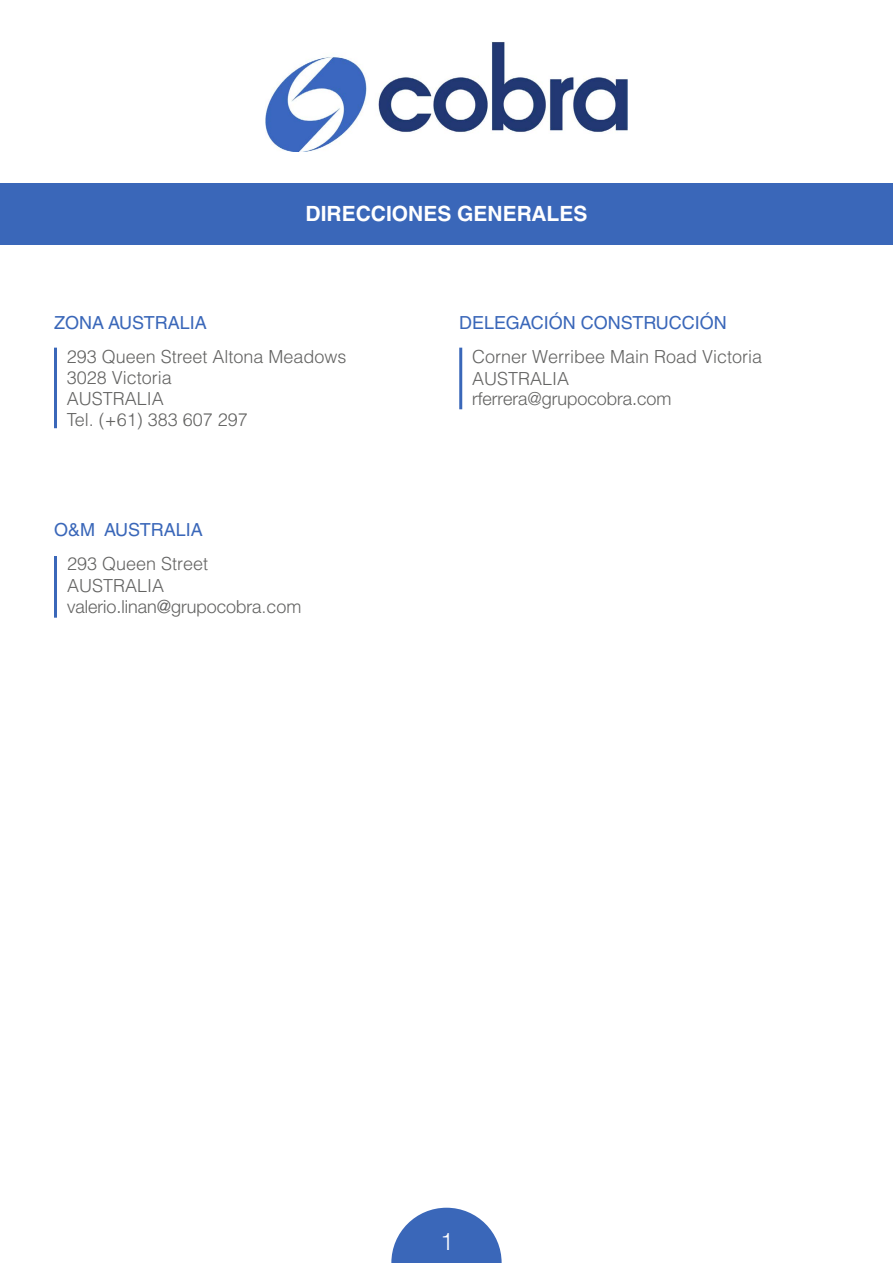
<style>
.page{position:relative;width:893px;height:1263px;background:#fff}
.page>*{position:absolute;margin:0;border:0;box-sizing:border-box;transform-origin:0 0}
.t1{font:300 24px "Helvetica LT Std";color:#fff}
.t2{font:700 21px "Helvetica LT Std";color:#fff}
.t3{font:300 18px/21.1px "Helvetica LT Std";color:#636362}
.t4{font:18px "Helvetica LT Std";color:#3a67b9}
.s1{font-family:"Helvetica Neue LT Std"}
</style>
<div class="page">
<img style="left:266px;top:41px;width:361px;height:110px">
<div style="left:0;top:183px;width:893px;height:61px;background:#3a67b9"></div>
<svg style="left:391px;top:1208px;width:111px;height:55px"></svg>
<hr style="left:54px;top:348px;width:3px;height:80px;background:#3a67b9">
<hr style="left:54px;top:556px;width:3px;height:62px;background:#3a67b9">
<hr style="left:459px;top:348px;width:3px;height:61px;background:#3a67b9">
<hr style="left:456px;top:1211px;width:3px;height:52px;background:#3a67b9">
<p class="t2" style="left:305px;top:201px;width:283px">DIRECCIONES GENERALES</p>
<p class="t4" style="left:54px;top:312px;width:154px">ZONA AUSTRALIA</p>
<p class="t3" style="left:67px;top:346px;width:281px">293 Queen Street Altona Meadows<br>3028 Victoria<br>AUSTRALIA<br>Tel. (+61) 383 607 297</p>
<p class="t4" style="left:54px;top:519px;width:150px">O&amp;M AUSTRALIA</p>
<p class="t3" style="left:67px;top:553px;width:236px;line-height:21.6px">293 Queen Street<br>AUSTRALIA <span class="s1">valerio.linan</span>@<span class="s1">grupocobra</span>.com</p>
<p class="t4" style="left:459px;top:312px;width:269px">DELEGACIÓN CONSTRUCCIÓN</p>
<p class="t3" style="left:472px;top:346px;width:292px">Corner Werribee Main Road Victoria<br>AUSTRALIA <span class="s1">rferrera@grupocobra.com</span></p>
<p class="t1" style="left:440px;top:1227px;width:15px">1</p>
</div>
